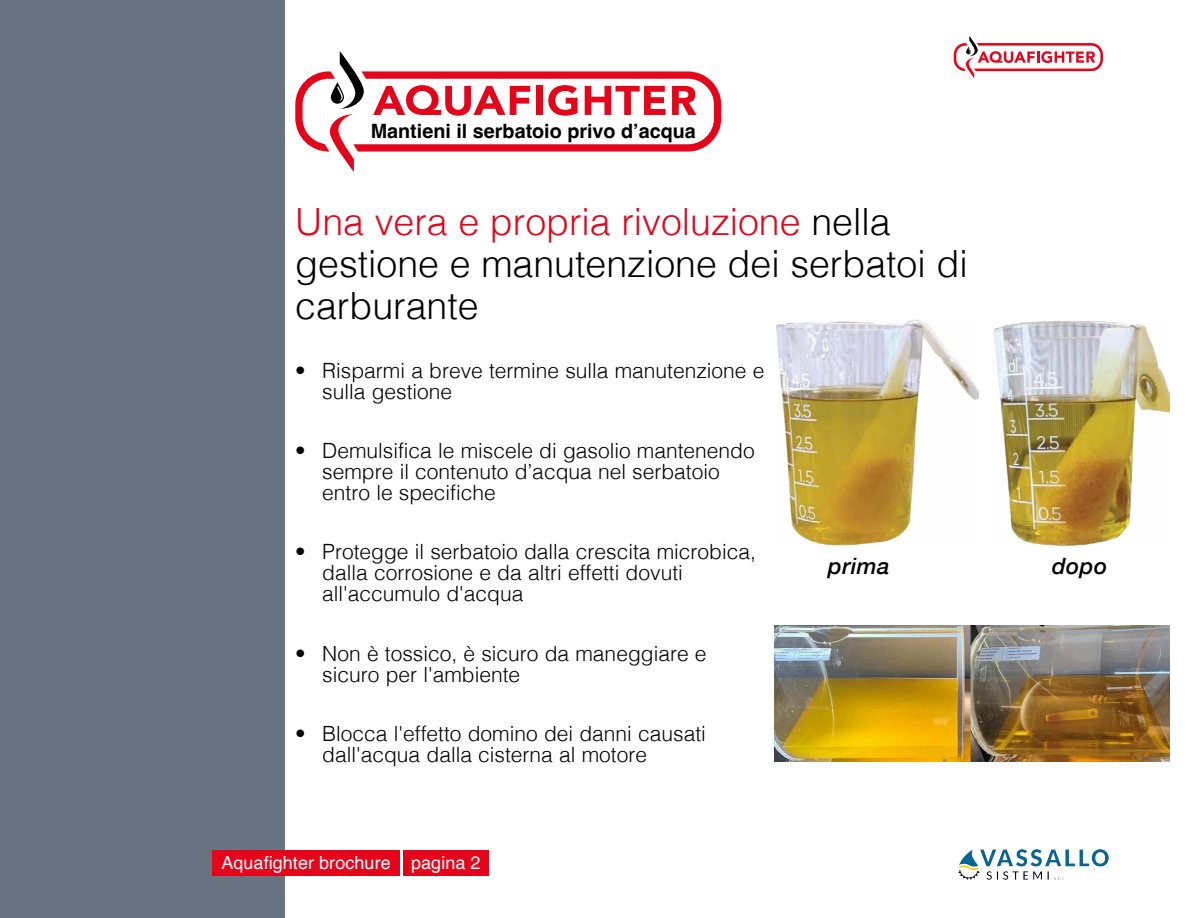
<style>
.page{position:relative;width:1188px;height:918px;background:#fff}
.page>*{position:absolute;margin:0;border:0;box-sizing:border-box;transform-origin:0 0}
.t1{font:300 37.5px "Helvetica";color:#000}
.t2{font:300 37.5px "Helvetica";color:#e4051b}
.t3{font:italic 500 22.5px "Helvetica Neue";letter-spacing:.015em;color:#000}
.t4{font:300 21px "Helvetica";color:#000}
.t5{font:700 19.8px "Helvetica";color:#000}
.t6{font:18px "Helvetica";letter-spacing:.005em;color:#fff}
.s1{color:#000}
</style>
<div class="page">
<img style="left:775px;top:625px;width:394px;height:137px">
<div style="left:0;top:0;width:285px;height:918px;background:#687280"></div>
<svg style="left:295px;top:51px;width:426px;height:121px"></svg>
<div style="left:213px;top:850px;width:187px;height:25px;background:#e4051b"></div>
<div style="left:404px;top:850px;width:85px;height:25px;background:#e4051b"></div>
<svg style="left:954px;top:36px;width:149px;height:42px"></svg>
<img style="left:959px;top:850px;width:149px;height:29px">
<img style="left:993px;top:321px;width:176px;height:225px">
<img style="left:776px;top:319px;width:202px;height:227px">
<p class="t5" style="left:371px;top:123px;width:327px">Mantieni il serbatoio privo d’acqua</p>
<p class="t2" style="left:295px;top:208px;width:597px">Una vera e propria rivoluzione <span class="s1">nella</span></p>
<p class="t1" style="left:295px;top:250px;width:674px">gestione e manutenzione dei serbatoi di</p>
<p class="t1" style="left:295px;top:292px;width:185px">carburante</p>
<p class="t4" style="left:295px;top:363px;width:471px">• Risparmi a breve termine sulla manutenzione e</p>
<p class="t4" style="left:322px;top:384px;width:131px">sulla gestione</p>
<p class="t4" style="left:295px;top:443px;width:461px">• Demulsifica le miscele di gasolio mantenendo</p>
<p class="t4" style="left:322px;top:464px;width:399px">sempre il contenuto d’acqua nel serbatoio</p>
<p class="t4" style="left:322px;top:485px;width:175px">entro le specifiche</p>
<p class="t4" style="left:295px;top:544px;width:462px">• Protegge il serbatoio dalla crescita microbica,</p>
<p class="t4" style="left:322px;top:565px;width:362px">dalla corrosione e da altri effetti dovuti</p>
<p class="t4" style="left:322px;top:586px;width:203px">all'accumulo d'acqua</p>
<p class="t4" style="left:295px;top:646px;width:413px">• Non è tossico, è sicuro da maneggiare e</p>
<p class="t4" style="left:322px;top:667px;width:199px">sicuro per l'ambiente</p>
<p class="t4" style="left:295px;top:726px;width:412px">• Blocca l'effetto domino dei danni causati</p>
<p class="t4" style="left:322px;top:747px;width:326px">dall'acqua dalla cisterna al motore</p>
<p class="t6" style="left:221px;top:855px;width:261px">Aquafighter brochure pagina 2</p>
<p class="t3" style="left:828px;top:552px;width:63px">prima</p>
<p class="t3" style="left:1052px;top:552px;width:57px">dopo</p>
</div>
